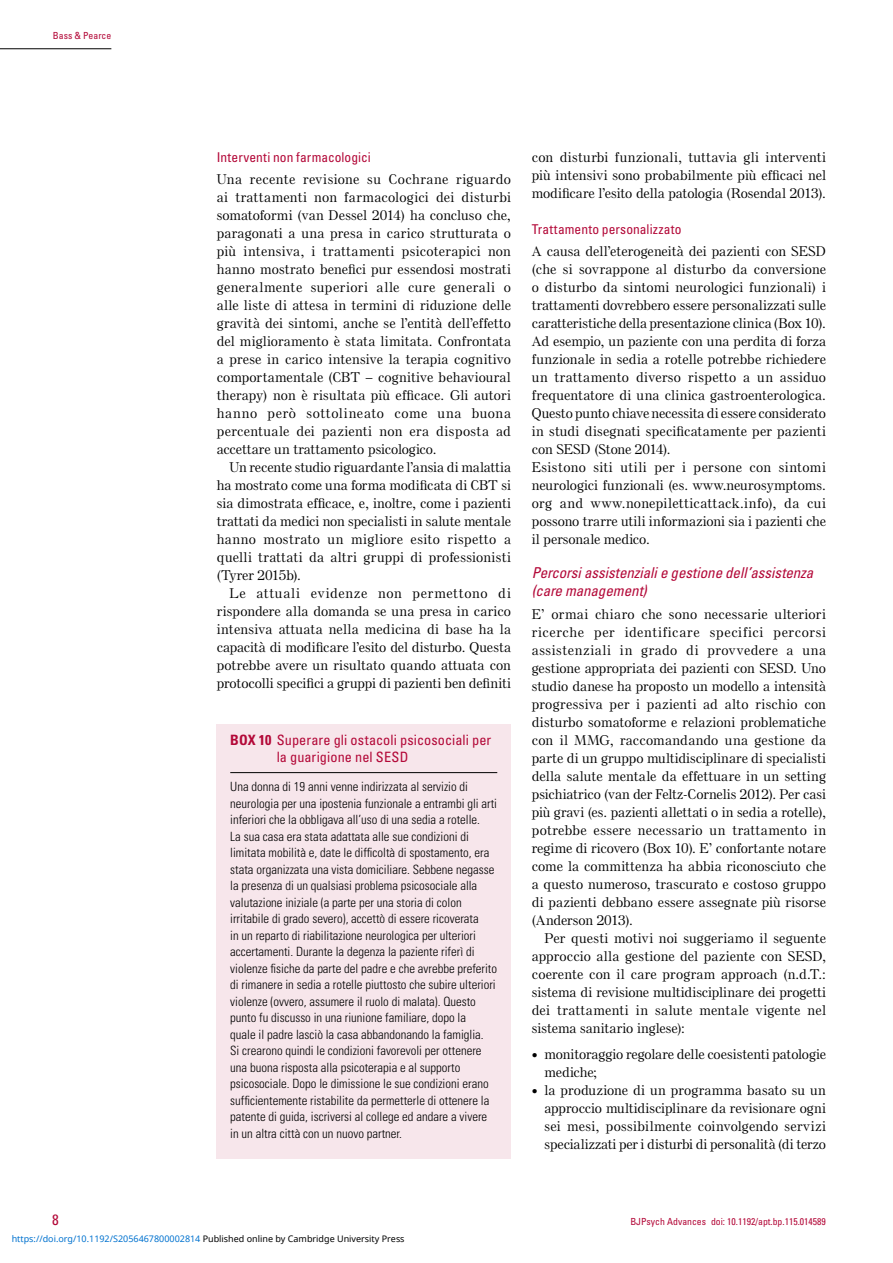
<style>
.page{position:relative;width:893px;height:1263px;background:#fff}
.page>*{position:absolute;margin:0;border:0;box-sizing:border-box;transform-origin:0 0}
.t1{font:italic condensed 15px/18px "Univers LT Std";letter-spacing:-.005em;color:#b30838}
.t2{font:condensed 15px "Univers LT Std";color:#b30838}
.t3{font:condensed 14.25px/16.5px "Univers LT Std";letter-spacing:.005em;color:#b30838}
.t4{font:500 13.5px/18px "Else NPL Std";letter-spacing:.025em;color:#000;text-align:justify}
.t5{font:condensed 13.5px "Univers LT Std";letter-spacing:.005em;color:#b30838}
.t6{font:300 condensed 12.75px/16.5px "Univers LT Std";color:#000}
.t7{font:condensed 9.75px "Univers LT Std";color:#b30838}
.t8{font:9px "Noto Sans";color:#0172cf}
.s1{font-weight:700}
.s2{font-family:"Newspaper Pi BT";font-weight:400;font-size:8.55px}
.s3{color:#000}
</style>
<div class="page">
<hr style="left:0;top:49px;width:111px;height:1px;background:#000">
<div style="left:217px;top:724px;width:294px;height:435px;background:#f7e6eb"></div>
<hr style="left:230px;top:772px;width:267px;height:1px;background:#000">
<p class="t7" style="left:53px;top:30px;width:60px">Bass &amp; Pearce</p>
<p class="t5" style="left:217px;top:148px;width:156px">Interventi non farmacologici</p>
<p class="t4" style="left:217px;top:170px;width:296px">Una recente revisione su Cochrane riguardo ai trattamenti non farmacologici dei disturbi somatoformi (van Dessel 2014) ha concluso che, paragonati a una presa in carico strutturata o più intensiva, i trattamenti psicoterapici non hanno mostrato benefici pur essendosi mostrati generalmente superiori alle cure generali o alle liste di attesa in termini di riduzione delle gravità dei sintomi, anche se l’entità dell’effetto del miglioramento è stata limitata. Confrontata a prese in carico intensive la terapia cognitivo comportamentale (CBT – cognitive behavioural therapy) non è risultata più efficace. Gli autori hanno però sottolineato come una buona percentuale dei pazienti non era disposta ad accettare un trattamento psicologico.</p>
<p class="t4" style="left:217px;top:458px;width:296px;text-indent:13px">Un recente studio riguardante l’ansia di malattia ha mostrato come una forma modificata di CBT si sia dimostrata efficace, e, inoltre, come i pazienti trattati da medici non specialisti in salute mentale hanno mostrato un migliore esito rispetto a quelli trattati da altri gruppi di professionisti (Tyrer 2015b).</p>
<p class="t4" style="left:217px;top:584px;width:296px;text-indent:13px">Le attuali evidenze non permettono di rispondere alla domanda se una presa in carico intensiva attuata nella medicina di base ha la capacità di modificare l’esito del disturbo. Questa potrebbe avere un risultato quando attuata con protocolli specifici a gruppi di pazienti ben definiti</p>
<p class="t3" style="left:277px;top:732px;width:216px;text-indent:-46px"><span class="s1">BOX 10</span> Superare gli ostacoli psicosociali per la guarigione nel SESD</p>
<p class="t6" style="left:230px;top:779px;width:268px">Una donna di 19 anni venne indirizzata al servizio di neurologia per una ipostenia funzionale a entrambi gli arti inferiori che la obbligava all’uso di una sedia a rotelle.<br>La sua casa era stata adattata alle sue condizioni di limitata mobilità e, date le difficoltà di spostamento, era stata organizzata una vista domiciliare. Sebbene negasse la presenza di un qualsiasi problema psicosociale alla valutazione iniziale (a parte per una storia di colon irritabile di grado severo), accettò di essere ricoverata<br>in un reparto di riabilitazione neurologica per ulteriori accertamenti. Durante la degenza la paziente riferì di violenze fisiche da parte del padre e che avrebbe preferito di rimanere in sedia a rotelle piuttosto che subire ulteriori violenze (ovvero, assumere il ruolo di malata). Questo punto fu discusso in una riunione familiare, dopo la<br>quale il padre lasciò la casa abbandonando la famiglia.<br>Si crearono quindi le condizioni favorevoli per ottenere una buona risposta alla psicoterapia e al supporto psicosociale. Dopo le dimissione le sue condizioni erano sufficientemente ristabilite da permetterle di ottenere la patente di guida, iscriversi al college ed andare a vivere in un altra città con un nuovo partner.</p>
<p class="t4" style="left:532px;top:148px;width:296px">con disturbi funzionali, tuttavia gli interventi più intensivi sono probabilmente più efficaci nel modificare l’esito della patologia (Rosendal 2013).</p>
<p class="t5" style="left:532px;top:220px;width:151px">Trattamento personalizzato</p>
<p class="t4" style="left:532px;top:242px;width:296px;text-align:left">A causa dell’eterogeneità dei pazienti con SESD (che si sovrappone al disturbo da conversione o disturbo da sintomi neurologici funzionali) i trattamenti dovrebbero essere personalizzati sulle caratteristiche della presentazione clinica (Box 10).<br>Ad esempio, un paziente con una perdita di forza funzionale in sedia a rotelle potrebbe richiedere un trattamento diverso rispetto a un assiduo frequentatore di una clinica gastroenterologica.<br>Questo punto chiave necessita di essere considerato in studi disegnati specificatamente per pazienti con SESD (Stone 2014).<br>Esistono siti utili per i persone con sintomi neurologici funzionali (es. www.neurosymptoms. org and www.nonepiletticattack.info), da cui possono trarre utili informazioni sia i pazienti che il personale medico.</p>
<p class="t1" style="left:532px;top:564px;width:283px">Percorsi assistenziali e gestione dell’assistenza (care management)</p>
<p class="t4" style="left:532px;top:605px;width:296px">E’ ormai chiaro che sono necessarie ulteriori ricerche per identificare specifici percorsi assistenziali in grado di provvedere a una gestione appropriata dei pazienti con SESD. Uno studio danese ha proposto un modello a intensità progressiva per i pazienti ad alto rischio con disturbo somatoforme e relazioni problematiche con il MMG, raccomandando una gestione da parte di un gruppo multidisciplinare di specialisti della salute mentale da effettuare in un setting psichiatrico (van der Feltz-Cornelis 2012). Per casi più gravi (es. pazienti allettati o in sedia a rotelle), potrebbe essere necessario un trattamento in regime di ricovero (Box 10). E’ confortante notare come la committenza ha abbia riconosciuto che a questo numeroso, trascurato e costoso gruppo di pazienti debbano essere assegnate più risorse (Anderson 2013).</p>
<p class="t4" style="left:532px;top:929px;width:296px;text-indent:13px">Per questi motivi noi suggeriamo il seguente approccio alla gestione del paziente con SESD, coerente con il care program approach (n.d.T.: sistema di revisione multidisciplinare dei progetti dei trattamenti in salute mentale vigente nel sistema sanitario inglese):</p>
<p class="t4" style="left:544px;top:1045px;width:283px;text-indent:-13px"><span class="s2">•</span> monitoraggio regolare delle coesistenti patologie mediche;</p>
<p class="t4" style="left:544px;top:1081px;width:283px;text-indent:-13px"><span class="s2">•</span> la produzione di un programma basato su un approccio multidisciplinare da revisionare ogni sei mesi, possibilmente coinvolgendo servizi specializzati per i disturbi di personalità (di terzo</p>
<p class="t2" style="left:52px;top:1210px;width:8px">8</p>
<p class="t7" style="left:630px;top:1216px;width:197px">BJPsych Advances doi: 10.1192/apt.bp.115.014589</p>
<p class="t8" style="left:12px;top:1232px;width:394px">https://doi.org/10.1192/S2056467800002814 <span class="s3">Published online by Cambridge University Press</span></p>
</div>
